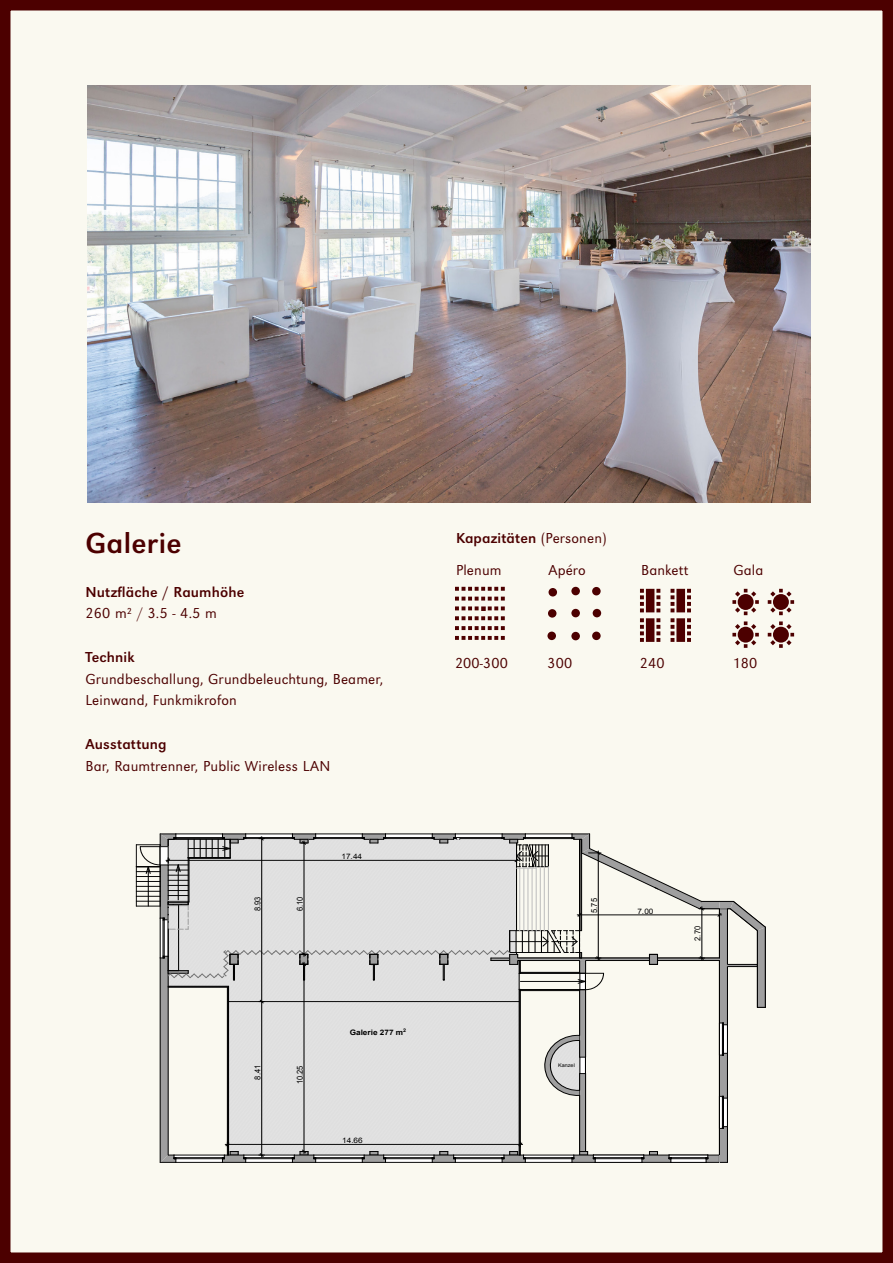
<style>
.page{position:relative;width:893px;height:1263px;background:#faf9f0}
.page>*{position:absolute;margin:0;border:0;box-sizing:border-box;transform-origin:0 0}
.Untertitel{font:30px "URW Grotesk";letter-spacing:.01em;color:#4c0000}
.Untertitel-2{font:300 15px "URW Grotesk";letter-spacing:.01em;color:#4c0000}
.Untertitel-3{font:15px "URW Grotesk";letter-spacing:.01em;color:#4c0000}
.Grundtext{font:300 15px "URW Grotesk";letter-spacing:.01em;color:#4c0000}
.t1{font:8.25px "Arial";color:#000;scale:.91 1}
.t2{font:7.5px "Arial";letter-spacing:-.015em;color:#000;scale:1.09 1}
.t3{font:700 7.5px "Arial";color:#000;scale:1.09 1}
.t4{font:4.95px "Arial";color:#000;scale:1.09 1}
.s1{font-weight:300}
</style>
<div class="page">
<div style="left:0;top:0;width:893px;height:1263px;border:10px solid #4c0000"></div>
<svg style="left:455px;top:587px;width:50px;height:4px"></svg>
<svg style="left:455px;top:597px;width:50px;height:3px"></svg>
<svg style="left:455px;top:606px;width:50px;height:14px"></svg>
<svg style="left:455px;top:626px;width:50px;height:4px"></svg>
<svg style="left:455px;top:636px;width:50px;height:4px"></svg>
<svg style="left:640px;top:618px;width:4px;height:24px"></svg>
<div style="left:646px;top:618px;width:8px;height:24px;background:#4c0000"></div>
<svg style="left:656px;top:618px;width:4px;height:24px"></svg>
<svg style="left:670px;top:618px;width:4px;height:24px"></svg>
<div style="left:676px;top:618px;width:9px;height:24px;background:#4c0000"></div>
<svg style="left:687px;top:618px;width:4px;height:24px"></svg>
<svg style="left:640px;top:589px;width:4px;height:23px"></svg>
<div style="left:646px;top:589px;width:8px;height:23px;background:#4c0000"></div>
<svg style="left:656px;top:589px;width:4px;height:23px"></svg>
<svg style="left:670px;top:589px;width:4px;height:23px"></svg>
<div style="left:676px;top:589px;width:9px;height:23px;background:#4c0000"></div>
<svg style="left:687px;top:589px;width:4px;height:23px"></svg>
<svg style="left:768px;top:621px;width:26px;height:27px"></svg>
<div style="left:773px;top:627px;width:16px;height:16px;background:#4c0000;border-radius:50%"></div>
<svg style="left:732px;top:621px;width:27px;height:27px"></svg>
<div style="left:738px;top:627px;width:16px;height:16px;background:#4c0000;border-radius:50%"></div>
<div style="left:571px;top:587px;width:9px;height:8px;background:#4c0000;border-radius:50%"></div>
<div style="left:593px;top:609px;width:8px;height:8px;background:#4c0000;border-radius:50%"></div>
<div style="left:548px;top:609px;width:8px;height:9px;background:#4c0000;border-radius:50%"></div>
<div style="left:571px;top:632px;width:9px;height:8px;background:#4c0000;border-radius:50%"></div>
<div style="left:571px;top:609px;width:9px;height:8px;background:#4c0000;border-radius:50%"></div>
<svg style="left:768px;top:589px;width:26px;height:26px"></svg>
<div style="left:773px;top:594px;width:16px;height:16px;background:#4c0000;border-radius:50%"></div>
<svg style="left:732px;top:589px;width:27px;height:26px"></svg>
<div style="left:738px;top:594px;width:16px;height:16px;background:#4c0000;border-radius:50%"></div>
<div style="left:549px;top:588px;width:8px;height:8px;background:#4c0000;border-radius:50%"></div>
<div style="left:592px;top:587px;width:9px;height:8px;background:#4c0000;border-radius:50%"></div>
<div style="left:592px;top:632px;width:9px;height:8px;background:#4c0000;border-radius:50%"></div>
<div style="left:547px;top:632px;width:9px;height:8px;background:#4c0000;border-radius:50%"></div>
<img style="left:87px;top:85px;width:724px;height:418px">
<svg style="left:137px;top:833px;width:629px;height:330px"></svg>
<p class="Untertitel" style="left:85px;top:526px;width:98px">Galerie</p>
<p class="Untertitel-3" style="left:85px;top:583px;width:160px">Nutzfläche / Raumhöhe</p>
<p class="Grundtext" style="left:85px;top:605px;width:133px">260 m² / 3.5 - 4.5 m</p>
<p class="Untertitel-3" style="left:85px;top:648px;width:51px">Technik</p>
<p class="Untertitel-2" style="left:85px;top:670px;width:299px">Grundbeschallung, Grundbeleuchtung, Beamer,</p>
<p class="Untertitel-2" style="left:85px;top:692px;width:153px">Leinwand, Funkmikrofon</p>
<p class="Untertitel-3" style="left:85px;top:735px;width:83px">Ausstattung</p>
<p class="Untertitel-2" style="left:85px;top:757px;width:246px">Bar, Raumtrenner, Public Wireless LAN</p>
<p class="t1" style="left:252px;top:911px;width:17px;rotate:-90deg">8.93</p>
<p class="t1" style="left:294px;top:911px;width:17px;rotate:-90deg">6.10</p>
<p class="t2" style="left:342px;top:852px;width:20px">17.44</p>
<p class="t1" style="left:252px;top:1079px;width:17px;rotate:-90deg">8.41</p>
<p class="t1" style="left:294px;top:1084px;width:22px;rotate:-90deg">10.25</p>
<p class="t3" style="left:350px;top:1027px;width:53px">Galerie 277 m<sup>2</sup></p>
<p class="t2" style="left:342px;top:1136px;width:20px">14.66</p>
<p class="Untertitel-3" style="left:456px;top:529px;width:152px">Kapazitäten <span class="s1">(Personen)</span></p>
<p class="Grundtext" style="left:456px;top:562px;width:47px">Plenum</p>
<p class="Grundtext" style="left:549px;top:562px;width:39px">Apéro</p>
<p class="Grundtext" style="left:641px;top:562px;width:49px">Bankett</p>
<p class="Grundtext" style="left:733px;top:562px;width:31px">Gala</p>
<p class="Grundtext" style="left:455px;top:655px;width:54px">200-300</p>
<p class="Grundtext" style="left:547px;top:655px;width:26px">300</p>
<p class="Grundtext" style="left:640px;top:655px;width:26px">240</p>
<p class="Grundtext" style="left:732px;top:655px;width:26px">180</p>
<p class="t1" style="left:589px;top:913px;width:17px;rotate:-90deg">5.75</p>
<p class="t2" style="left:637px;top:906px;width:16px">7.00</p>
<p class="t1" style="left:692px;top:940px;width:17px;rotate:-90deg">2.70</p>
<p class="t4" style="left:558px;top:1062px;width:17px">Kanzel</p>
</div>
